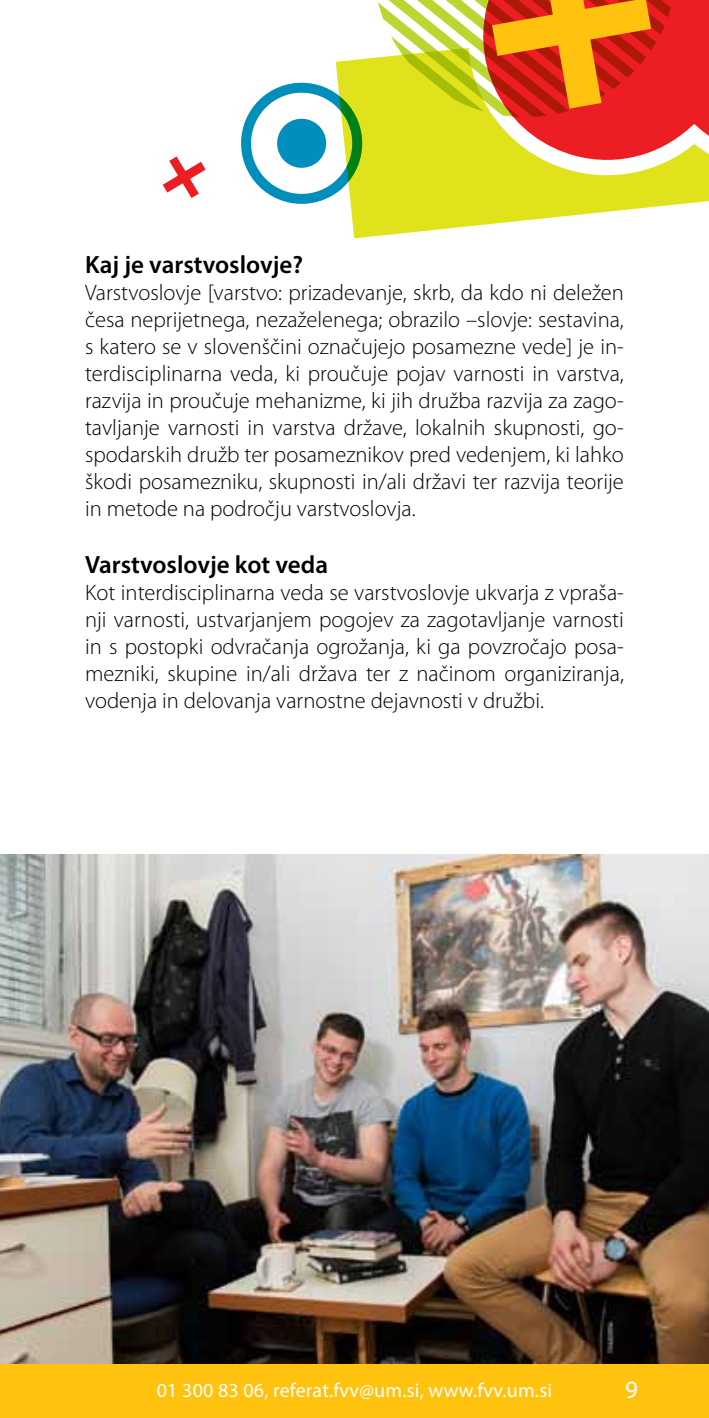
<style>
.page{position:relative;width:709px;height:1418px;background:#fff}
.page>*{position:absolute;margin:0;border:0;box-sizing:border-box;transform-origin:0 0}
.t1{font:600 25px "Myriad Pro";color:#000}
.t2{font:25px "Myriad Pro";color:#fff}
.t3{font:300 22.5px/27px "Myriad Pro";color:#000;text-align:justify}
.t4{font:20px "Myriad Pro";letter-spacing:.01em;color:#fff}
</style>
<div class="page">
<svg style="left:336px;top:60px;width:125px;height:178px;background:#e2e531"></svg>
<img style="left:0;top:854px;width:709px;height:510px">
<svg style="left:241px;top:67px;width:137px;height:153px"></svg>
<svg style="left:461px;top:0;width:248px;height:228px"></svg>
<svg style="left:163px;top:156px;width:43px;height:42px"></svg>
<svg style="left:354px;top:0;width:342px;height:136px"></svg>
<svg style="left:492px;top:0;width:159px;height:109px;background:#e46314"></svg>
<div style="left:0;top:1364px;width:709px;height:53px;background:#ffc20e"></div>
<p class="t1" style="left:85px;top:248px;width:219px">Kaj je varstvoslovje?</p>
<p class="t3" style="left:85px;top:279px;width:540px">Varstvoslovje [varstvo: prizadevanje, skrb, da kdo ni deležen česa neprijetnega, nezaželenega; obrazilo –slovje: sestavina, s katero se v slovenščini označujejo posamezne vede] je in&shy;terdisciplinarna veda, ki proučuje pojav varnosti in varstva, razvija in proučuje mehanizme, ki jih družba razvija za zago&shy;tavljanje varnosti in varstva države, lokalnih skupnosti, go&shy;spodarskih družb ter posameznikov pred vedenjem, ki lahko škodi posamezniku, skupnosti in/ali državi ter razvija teorije in metode na področju varstvoslovja.</p>
<p class="t1" style="left:85px;top:548px;width:244px">Varstvoslovje kot veda</p>
<p class="t3" style="left:85px;top:579px;width:540px">Kot interdisciplinarna veda se varstvoslovje ukvarja z vpraša&shy;nji varnosti, ustvarjanjem pogojev za zagotavljanje varnosti in s postopki odvračanja ogrožanja, ki ga povzročajo posa&shy;mezniki, skupine in/ali država ter z načinom organiziranja, vodenja in delovanja varnostne dejavnosti v družbi.</p>
<p class="t4" style="left:157px;top:1377px;width:397px">01 300 83 06, referat.fvv@um.si, www.fvv.um.si</p>
<p class="t2" style="left:625px;top:1374px;width:14px">9</p>
</div>
